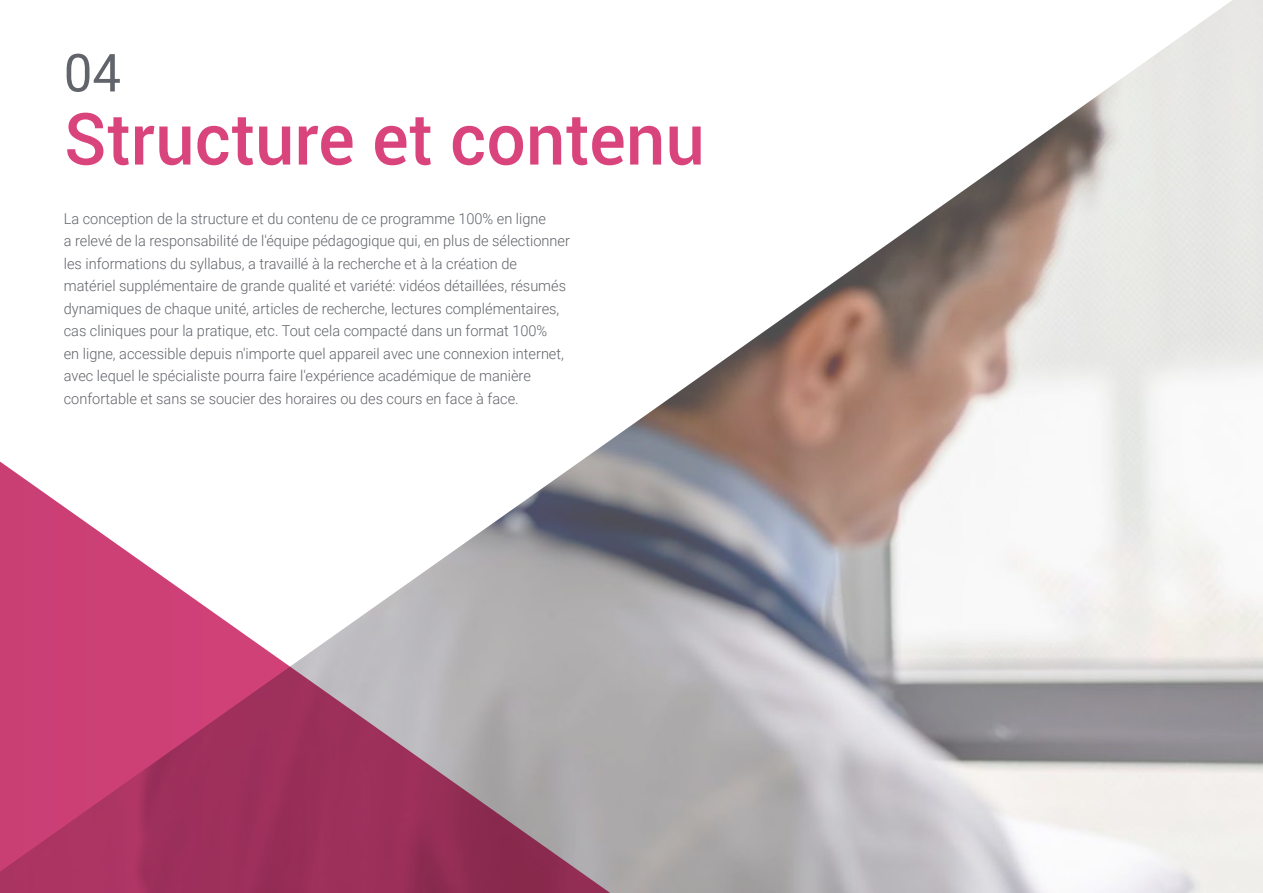
<style>
.page{position:relative;width:1263px;height:893px;background:#fff}
.page>*{position:absolute;margin:0;border:0;box-sizing:border-box;transform-origin:0 0}
.t1{font:500 72px "Roboto";color:#da447d}
.t2{font:52.5px "Roboto";color:#61646a}
.t3{font:300 15px/22.5px "Roboto";color:#61646a}
</style>
<div class="page">
<img style="left:602px;top:0;width:661px;height:893px">
<svg style="left:0;top:446px;width:640px;height:447px"></svg>
<h2 class="t2" style="left:64px;top:36px;width:59px">04</h2>
<h1 class="t1" style="left:64px;top:88px;width:643px">Structure et contenu</h1>
<p class="t3" style="left:64px;top:207px;width:508px">La conception de la structure et du contenu de ce programme 100% en ligne<br>a relevé de la responsabilité de l'équipe pédagogique qui, en plus de sélectionner les informations du syllabus, a travaillé à la recherche et à la création de matériel supplémentaire de grande qualité et variété: vidéos détaillées, résumés dynamiques de chaque unité, articles de recherche, lectures complémentaires, cas cliniques pour la pratique, etc. Tout cela compacté dans un format 100%<br>en ligne, accessible depuis n'importe quel appareil avec une connexion internet, avec lequel le spécialiste pourra faire l'expérience académique de manière confortable et sans se soucier des horaires ou des cours en face à face.</p>
</div>
